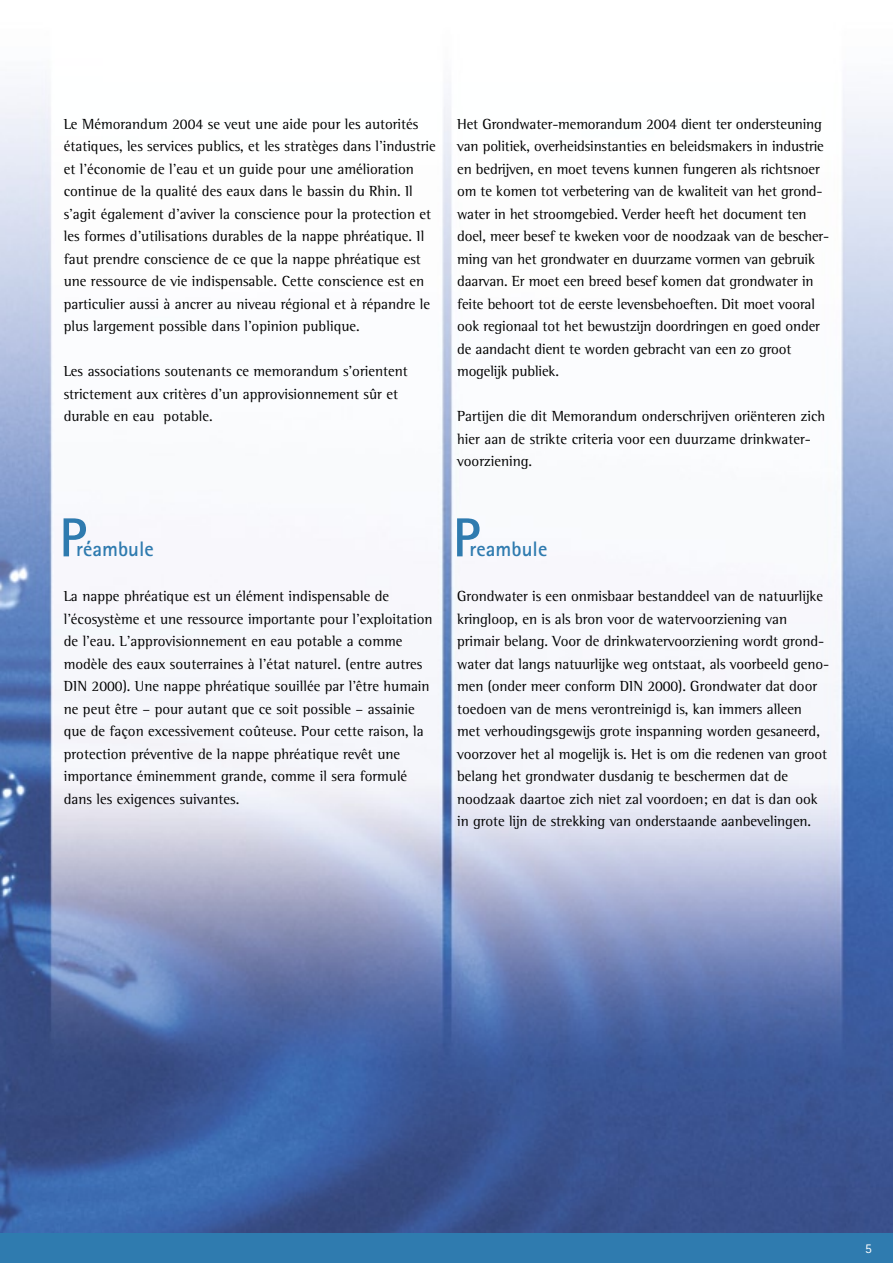
<style>
.page{position:relative;width:893px;height:1263px;background:#fff}
.page>*{position:absolute;margin:0;border:0;box-sizing:border-box;transform-origin:0 0}
.t1{font:700 55.05px "Rotis Sans Serif";color:#2f7baf}
.t2{font:700 21px "Rotis Sans Serif";color:#2f7baf}
.t3{font:15px/22.5px "Rotis Semi Serif";color:#000}
.t4{font:13.5px "Rotis Sans Serif";color:#fff}
</style>
<div class="page">
<img style="left:0;top:88px;width:893px;height:1145px">
<div style="left:0;top:1233px;width:893px;height:30px;background:#2f7baf"></div>
<p class="t3" style="left:64px;top:112px;width:374px">Le Mémorandum 2004 se veut une aide pour les autorités étatiques, les services publics, et les stratèges dans l’industrie et l’économie de l’eau et un guide pour une amélioration continue de la qualité des eaux dans le bassin du Rhin. Il s’agit également d’aviver la conscience pour la protection et les formes d’utilisations durables de la nappe phréatique. Il faut prendre conscience de ce que la nappe phréatique est une ressource de vie indispensable. Cette conscience est en particulier aussi à ancrer au niveau régional et à répandre le plus largement possible dans l’opinion publique.</p>
<p class="t3" style="left:64px;top:360px;width:346px">Les associations soutenants ce memorandum s’orientent strictement aux critères d’un approvisionnement sûr et durable en eau potable.</p>
<p class="t3" style="left:457px;top:112px;width:374px">Het Grondwater-memorandum 2004 dient ter ondersteuning van politiek, overheidsinstanties en beleidsmakers in industrie en bedrijven, en moet tevens kunnen fungeren als richtsnoer om te komen tot verbetering van de kwaliteit van het grond&shy;water in het stroomgebied. Verder heeft het document ten doel, meer besef te kweken voor de noodzaak van de bescher&shy;ming van het grondwater en duurzame vormen van gebruik daarvan. Er moet een breed besef komen dat grondwater in feite behoort tot de eerste levensbehoeften. Dit moet vooral ook regionaal tot het bewustzijn doordringen en goed onder de aandacht dient te worden gebracht van een zo groot mogelijk publiek.</p>
<p class="t3" style="left:457px;top:405px;width:370px">Partijen die dit Memorandum onderschrijven oriënteren zich hier aan de strikte criteria voor een duurzame drinkwater&shy;voorziening.</p>
<h1 class="t1" style="left:59px;top:503px;width:29px">P</h1>
<h1 class="t1" style="left:453px;top:503px;width:29px">P</h1>
<h2 class="t2" style="left:76px;top:536px;width:79px">réambule</h2>
<p class="t3" style="left:64px;top:585px;width:370px">La nappe phréatique est un élément indispensable de l’écosystème et une ressource importante pour l’exploitation de l’eau. L’approvisionnement en eau potable a comme modèle des eaux souterraines à l’état naturel. (entre autres DIN 2000). Une nappe phréatique souillée par l’être humain ne peut être – pour autant que ce soit possible – assainie que de façon excessivement coûteuse. Pour cette raison, la protection préventive de la nappe phréatique revêt une importance éminemment grande, comme il sera formulé dans les exigences suivantes.</p>
<h2 class="t2" style="left:470px;top:536px;width:79px">reambule</h2>
<p class="t3" style="left:457px;top:585px;width:374px">Grondwater is een onmisbaar bestanddeel van de natuurlijke kringloop, en is als bron voor de watervoorziening van primair belang. Voor de drinkwatervoorziening wordt grond&shy;water dat langs natuurlijke weg ontstaat, als voorbeeld geno&shy;men (onder meer conform DIN 2000). Grondwater dat door toedoen van de mens verontreinigd is, kan immers alleen<br>met verhoudingsgewijs grote inspanning worden gesaneerd, voorzover het al mogelijk is. Het is om die redenen van groot belang het grondwater dusdanig te beschermen dat de noodzaak daartoe zich niet zal voordoen; en dat is dan ook in grote lijn de strekking van onderstaande aanbevelingen.</p>
<p class="t4" style="left:865px;top:1240px;width:8px">5</p>
</div>
